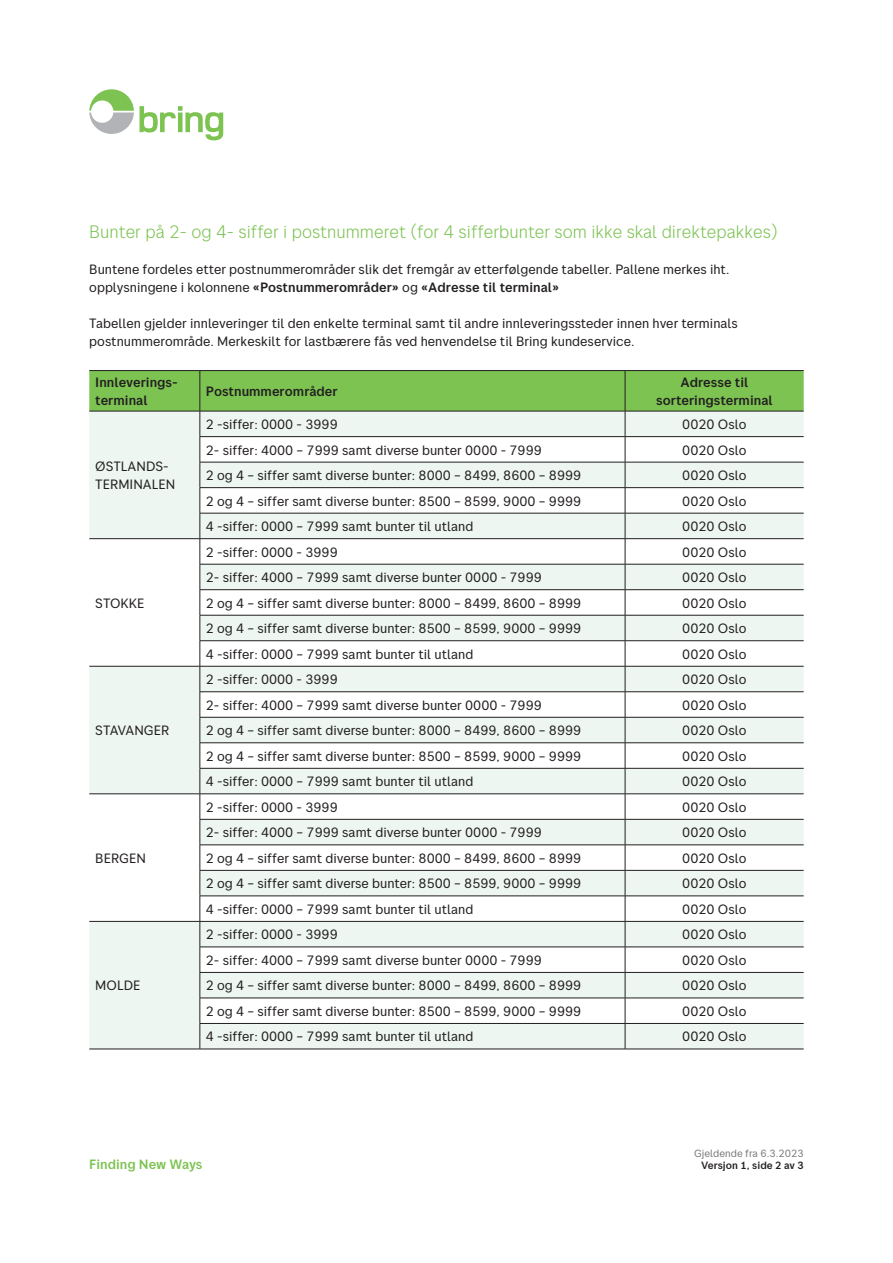
<style>
.page{position:relative;width:893px;height:1263px;background:#fff}
.page>*{position:absolute;margin:0;border:0;box-sizing:border-box;transform-origin:0 0}
.Heading2{font:300 18px "Posten Sans";color:#7cc352}
.Brødtekst{font:13.5px/18px "Posten Sans";color:#231f20}
.Brødtekst-2{font:500 13.5px/18px "Posten Sans";color:#231f20;text-align:center}
.t1{font:500 13.5px "Posten Sans";color:#7cc352}
.t2{font:10.5px "Posten Sans";color:#787a7d}
.t3{font:500 10.5px "Posten Sans";color:#231f20}
.s1{font-weight:500}
</style>
<div class="page">
<hr style="left:89px;top:370px;width:111px;height:1px;background:#231f20">
<hr style="left:200px;top:370px;width:425px;height:1px;background:#231f20">
<hr style="left:625px;top:370px;width:179px;height:1px;background:#231f20">
<svg style="left:89px;top:371px;width:715px;height:678px"></svg>
<hr style="left:89px;top:1049px;width:111px;height:1px;background:#231f20">
<hr style="left:200px;top:1049px;width:425px;height:1px;background:#231f20">
<hr style="left:625px;top:1049px;width:179px;height:1px;background:#231f20">
<svg style="left:140px;top:106px;width:83px;height:34px"></svg>
<svg style="left:89px;top:89px;width:45px;height:45px"></svg>
<p class="Heading2" style="left:89px;top:221px;width:690px">Bunter på 2- og 4- siffer i postnummeret (for 4 sifferbunter som ikke skal direktepakkes)</p>
<p class="Brødtekst" style="left:89px;top:260px;width:642px">Buntene fordeles etter postnummerområder slik det fremgår av etterfølgende tabeller. Pallene merkes iht. opplysningene i kolonnene <span class="s1">«Postnummerområder»</span> og <span class="s1">«Adresse til terminal»</span></p>
<p class="Brødtekst" style="left:89px;top:314px;width:650px">Tabellen gjelder innleveringer til den enkelte terminal samt til andre innleveringssteder innen hver terminals postnummerområde. Merkeskilt for lastbærere fås ved henvendelse til Bring kundeservice.</p>
<p class="Brødtekst-2" style="left:95px;top:373px;width:84px">Innleverings-</p>
<p class="Brødtekst-2" style="left:95px;top:391px;width:54px">terminal</p>
<p class="Brødtekst-2" style="left:206px;top:382px;width:133px">Postnummerområder</p>
<p class="Brødtekst-2" style="left:656px;top:373px;width:118px">Adresse til sorteringsterminal</p>
<p class="Brødtekst" style="left:95px;top:457px;width:75px">ØSTLANDS-</p>
<p class="Brødtekst" style="left:95px;top:475px;width:82px">TERMINALEN</p>
<p class="Brødtekst" style="left:95px;top:594px;width:51px">STOKKE</p>
<p class="Brødtekst" style="left:95px;top:721px;width:76px">STAVANGER</p>
<p class="Brødtekst" style="left:95px;top:849px;width:52px">BERGEN</p>
<p class="Brødtekst" style="left:95px;top:976px;width:47px">MOLDE</p>
<p class="Brødtekst" style="left:206px;top:415px;width:133px">2 -siffer: 0000 - 3999</p>
<p class="Brødtekst" style="left:682px;top:415px;width:66px">0020 Oslo</p>
<p class="Brødtekst" style="left:206px;top:441px;width:338px">2- siffer: 4000 – 7999 samt diverse bunter 0000 - 7999</p>
<p class="Brødtekst" style="left:682px;top:441px;width:66px">0020 Oslo</p>
<p class="Brødtekst" style="left:206px;top:466px;width:377px">2 og 4 – siffer samt diverse bunter: 8000 – 8499, 8600 – 8999</p>
<p class="Brødtekst" style="left:682px;top:466px;width:66px">0020 Oslo</p>
<p class="Brødtekst" style="left:206px;top:492px;width:377px">2 og 4 – siffer samt diverse bunter: 8500 – 8599, 9000 – 9999</p>
<p class="Brødtekst" style="left:682px;top:492px;width:66px">0020 Oslo</p>
<p class="Brødtekst" style="left:206px;top:517px;width:269px">4 -siffer: 0000 – 7999 samt bunter til utland</p>
<p class="Brødtekst" style="left:682px;top:517px;width:66px">0020 Oslo</p>
<p class="Brødtekst" style="left:206px;top:543px;width:133px">2 -siffer: 0000 - 3999</p>
<p class="Brødtekst" style="left:682px;top:543px;width:66px">0020 Oslo</p>
<p class="Brødtekst" style="left:206px;top:568px;width:338px">2- siffer: 4000 – 7999 samt diverse bunter 0000 - 7999</p>
<p class="Brødtekst" style="left:682px;top:568px;width:66px">0020 Oslo</p>
<p class="Brødtekst" style="left:206px;top:594px;width:377px">2 og 4 – siffer samt diverse bunter: 8000 – 8499, 8600 – 8999</p>
<p class="Brødtekst" style="left:682px;top:594px;width:66px">0020 Oslo</p>
<p class="Brødtekst" style="left:206px;top:619px;width:377px">2 og 4 – siffer samt diverse bunter: 8500 – 8599, 9000 – 9999</p>
<p class="Brødtekst" style="left:682px;top:619px;width:66px">0020 Oslo</p>
<p class="Brødtekst" style="left:206px;top:645px;width:269px">4 -siffer: 0000 – 7999 samt bunter til utland</p>
<p class="Brødtekst" style="left:682px;top:645px;width:66px">0020 Oslo</p>
<p class="Brødtekst" style="left:206px;top:670px;width:133px">2 -siffer: 0000 - 3999</p>
<p class="Brødtekst" style="left:682px;top:670px;width:66px">0020 Oslo</p>
<p class="Brødtekst" style="left:206px;top:696px;width:338px">2- siffer: 4000 – 7999 samt diverse bunter 0000 - 7999</p>
<p class="Brødtekst" style="left:682px;top:696px;width:66px">0020 Oslo</p>
<p class="Brødtekst" style="left:206px;top:721px;width:377px">2 og 4 – siffer samt diverse bunter: 8000 – 8499, 8600 – 8999</p>
<p class="Brødtekst" style="left:682px;top:721px;width:66px">0020 Oslo</p>
<p class="Brødtekst" style="left:206px;top:747px;width:377px">2 og 4 – siffer samt diverse bunter: 8500 – 8599, 9000 – 9999</p>
<p class="Brødtekst" style="left:682px;top:747px;width:66px">0020 Oslo</p>
<p class="Brødtekst" style="left:206px;top:772px;width:269px">4 -siffer: 0000 – 7999 samt bunter til utland</p>
<p class="Brødtekst" style="left:682px;top:772px;width:66px">0020 Oslo</p>
<p class="Brødtekst" style="left:206px;top:798px;width:133px">2 -siffer: 0000 - 3999</p>
<p class="Brødtekst" style="left:682px;top:798px;width:66px">0020 Oslo</p>
<p class="Brødtekst" style="left:206px;top:823px;width:338px">2- siffer: 4000 – 7999 samt diverse bunter 0000 - 7999</p>
<p class="Brødtekst" style="left:682px;top:823px;width:66px">0020 Oslo</p>
<p class="Brødtekst" style="left:206px;top:849px;width:377px">2 og 4 – siffer samt diverse bunter: 8000 – 8499, 8600 – 8999</p>
<p class="Brødtekst" style="left:682px;top:849px;width:66px">0020 Oslo</p>
<p class="Brødtekst" style="left:206px;top:874px;width:377px">2 og 4 – siffer samt diverse bunter: 8500 – 8599, 9000 – 9999</p>
<p class="Brødtekst" style="left:682px;top:874px;width:66px">0020 Oslo</p>
<p class="Brødtekst" style="left:206px;top:900px;width:269px">4 -siffer: 0000 – 7999 samt bunter til utland</p>
<p class="Brødtekst" style="left:682px;top:900px;width:66px">0020 Oslo</p>
<p class="Brødtekst" style="left:206px;top:925px;width:133px">2 -siffer: 0000 - 3999</p>
<p class="Brødtekst" style="left:682px;top:925px;width:66px">0020 Oslo</p>
<p class="Brødtekst" style="left:206px;top:951px;width:338px">2- siffer: 4000 – 7999 samt diverse bunter 0000 - 7999</p>
<p class="Brødtekst" style="left:682px;top:951px;width:66px">0020 Oslo</p>
<p class="Brødtekst" style="left:206px;top:976px;width:377px">2 og 4 – siffer samt diverse bunter: 8000 – 8499, 8600 – 8999</p>
<p class="Brødtekst" style="left:682px;top:976px;width:66px">0020 Oslo</p>
<p class="Brødtekst" style="left:206px;top:1002px;width:377px">2 og 4 – siffer samt diverse bunter: 8500 – 8599, 9000 – 9999</p>
<p class="Brødtekst" style="left:682px;top:1002px;width:66px">0020 Oslo</p>
<p class="Brødtekst" style="left:206px;top:1027px;width:269px">4 -siffer: 0000 – 7999 samt bunter til utland</p>
<p class="Brødtekst" style="left:682px;top:1027px;width:66px">0020 Oslo</p>
<p class="t1" style="left:89px;top:1156px;width:115px">Finding New Ways</p>
<p class="t2" style="left:694px;top:1147px;width:111px">Gjeldende fra 6.3.2023</p>
<p class="t3" style="left:701px;top:1159px;width:104px">Versjon 1, side 2 av 3</p>
</div>
